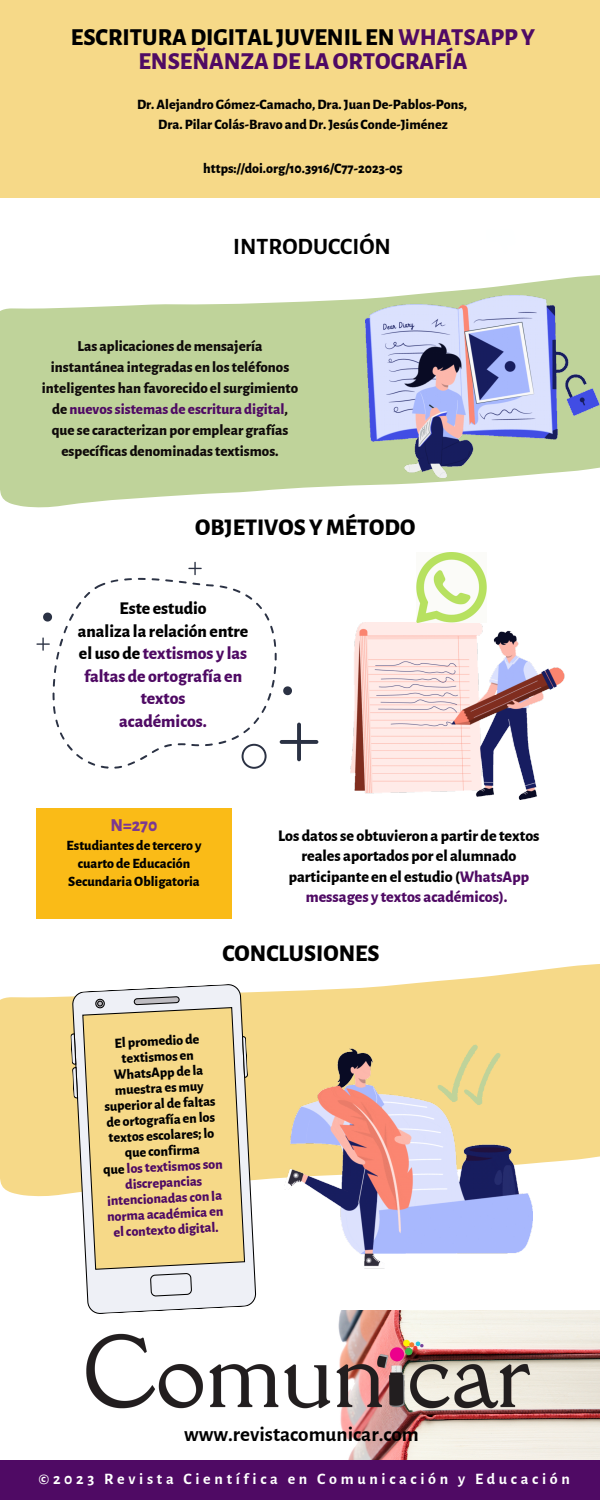
<style>
.page{position:relative;width:600px;height:1500px;background:#fff}
.page>*{position:absolute;margin:0;border:0;box-sizing:border-box;transform-origin:0 0}
.t1{font:800 24px/24px "Alegreya Sans";color:#4f0a64;text-align:center}
.t2{font:800 23.6px "Alegreya Sans";color:#000}
.t3{font:700 23.6px "Alegreya Sans";color:#000}
.t4{font:700 21px "Alegreya Sans";color:#000}
.t5{font:800 18px "Alegreya Sans";color:#7c3891}
.t6{font:800 17.7px/22.5px "Alegreya Sans";color:#4f0a64;text-align:center}
.t7{font:800 17.7px "Alegreya Sans";color:#000}
.t8{font:800 16px/20.2px "Alegreya Sans";color:#000;text-align:center}
.t9{font:700 16px "Alegreya Sans";letter-spacing:.23em;color:#fff}
.t10{font:800 15px/21px "Alegreya Sans";color:#0f0a0a;text-align:center}
.t11{font:800 14.1px "Alegreya Sans";color:#000}
.t12{font:800 14px/15.8px "Alegreya Sans";color:#000;text-align:center}
.t13{font:800 14px/15.7px "Alegreya Sans";color:#4f0a64;text-align:center}
.s1{color:#000}
.s2{color:#4f0a64}
</style>
<div class="page">
<img style="left:338px;top:1311px;width:262px;height:35px">
<div style="left:0;top:0;width:600px;height:197px;background:#f6d988"></div>
<svg style="left:0;top:275px;width:600px;height:233px;fill:#bfd39a"></svg>
<img style="left:95px;top:1327px;width:442px;height:19px">
<svg style="left:0;top:964px;width:600px;height:233px;fill:#f6d988"></svg>
<svg style="left:53px;top:578px;width:224px;height:191px"></svg>
<svg style="left:242px;top:744px;width:25px;height:25px"></svg>
<svg style="left:283px;top:686px;width:9px;height:9px"></svg>
<svg style="left:280px;top:723px;width:38px;height:38px"></svg>
<svg style="left:36px;top:637px;width:14px;height:14px"></svg>
<svg style="left:188px;top:562px;width:14px;height:13px"></svg>
<svg style="left:43px;top:613px;width:9px;height:9px"></svg>
<svg style="left:86px;top:1346px;width:514px;height:113px"></svg>
<div style="left:0;top:1459px;width:600px;height:41px;background:#4f0a64"></div>
<div style="left:36px;top:809px;width:196px;height:110px;background:#fabb17"></div>
<svg style="left:71px;top:983px;width:186px;height:331px"></svg>
<svg style="left:82px;top:1007px;width:164px;height:263px;background:#efd68f"></svg>
<svg style="left:149px;top:1272px;width:44px;height:25px"></svg>
<svg style="left:133px;top:996px;width:47px;height:10px"></svg>
<svg style="left:94px;top:998px;width:12px;height:11px"></svg>
<svg style="left:241px;top:1035px;width:8px;height:43px"></svg>
<svg style="left:70px;top:1033px;width:9px;height:66px"></svg>
<img style="left:366px;top:295px;width:234px;height:183px">
<img style="left:285px;top:1049px;width:248px;height:220px">
<img style="left:350px;top:623px;width:215px;height:177px">
<img style="left:416px;top:553px;width:70px;height:69px">
<svg style="left:438px;top:1045px;width:63px;height:60px;background:#ead78b"></svg>
<p class="t1" style="left:71px;top:26px;width:466px"><span class="s1">ESCRITURA DIGITAL JUVENIL EN</span> WHATSAPP Y<br>ENSEÑANZA DE LA ORTOGRAFÍA</p>
<p class="t11" style="left:137px;top:98px;width:332px">Dr. Alejandro Gómez-Camacho, Dra. Juan De-Pablos-Pons,</p>
<p class="t11" style="left:158px;top:118px;width:291px">Dra. Pilar Colás-Bravo and Dr. Jesús Conde-Jiménez</p>
<p class="t11" style="left:203px;top:162px;width:201px">https://doi.org/10.3916/C77-2023-05</p>
<p class="t3" style="left:233px;top:235px;width:159px">INTRODUCCIÓN</p>
<p class="t10" style="left:42px;top:336px;width:258px">Las aplicaciones de mensajería instantánea integradas en los teléfonos inteligentes han favorecido el surgimiento de <span class="s2">nuevos sistemas de escritura digital</span>, que se caracterizan por emplear grafías específicas denominadas textismos.</p>
<p class="t2" style="left:195px;top:516px;width:222px">OBJETIVOS Y MÉTODO</p>
<p class="t7" style="left:120px;top:600px;width:89px">Este estudio</p>
<p class="t6" style="left:78px;top:620px;width:172px"><span class="s1">analiza la relación entre el uso de</span> textismos y las faltas de ortografía en textos</p>
<p class="t6" style="left:119px;top:710px;width:89px">académicos.</p>
<p class="t5" style="left:110px;top:817px;width:49px">N=270</p>
<p class="t12" style="left:67px;top:837px;width:136px;line-height:18px">Estudiantes de tercero y cuarto de Educación<br>Secundaria Obligatoria</p>
<p class="t8" style="left:278px;top:826px;width:263px">Los datos se obtuvieron a partir de textos</p>
<p class="t8" style="left:289px;top:846px;width:242px">reales aportados por el alumnado participante en el estudio (<span class="s2">WhatsApp messages y textos académicos).</span></p>
<p class="t2" style="left:222px;top:942px;width:159px">CONCLUSIONES</p>
<p class="t12" style="left:101px;top:1036px;width:113px;rotate:-3deg">El promedio de textismos en<br>WhatsApp de la muestra es muy superior al de faltas de ortografía en los textos escolares; lo que confirma</p>
<p class="t13" style="left:103px;top:1162px;width:121px;rotate:-3deg"><span class="s1">que</span> los textismos son discrepancias intencionadas con la norma académica en el contexto digital.</p>
<p class="t4" style="left:184px;top:1425px;width:236px">www.revistacomunicar.com</p>
<p class="t9" style="left:38px;top:1471px;width:533px">©2023 Revista Científica en Comunicación y Educación</p>
<p class="t4" style="left:182px;top:1427px;width:240px">www.comunicarjournal.com</p>
<p class="t9" style="left:101px;top:1473px;width:401px">©2022 Media Education Research Journal</p>
</div>
